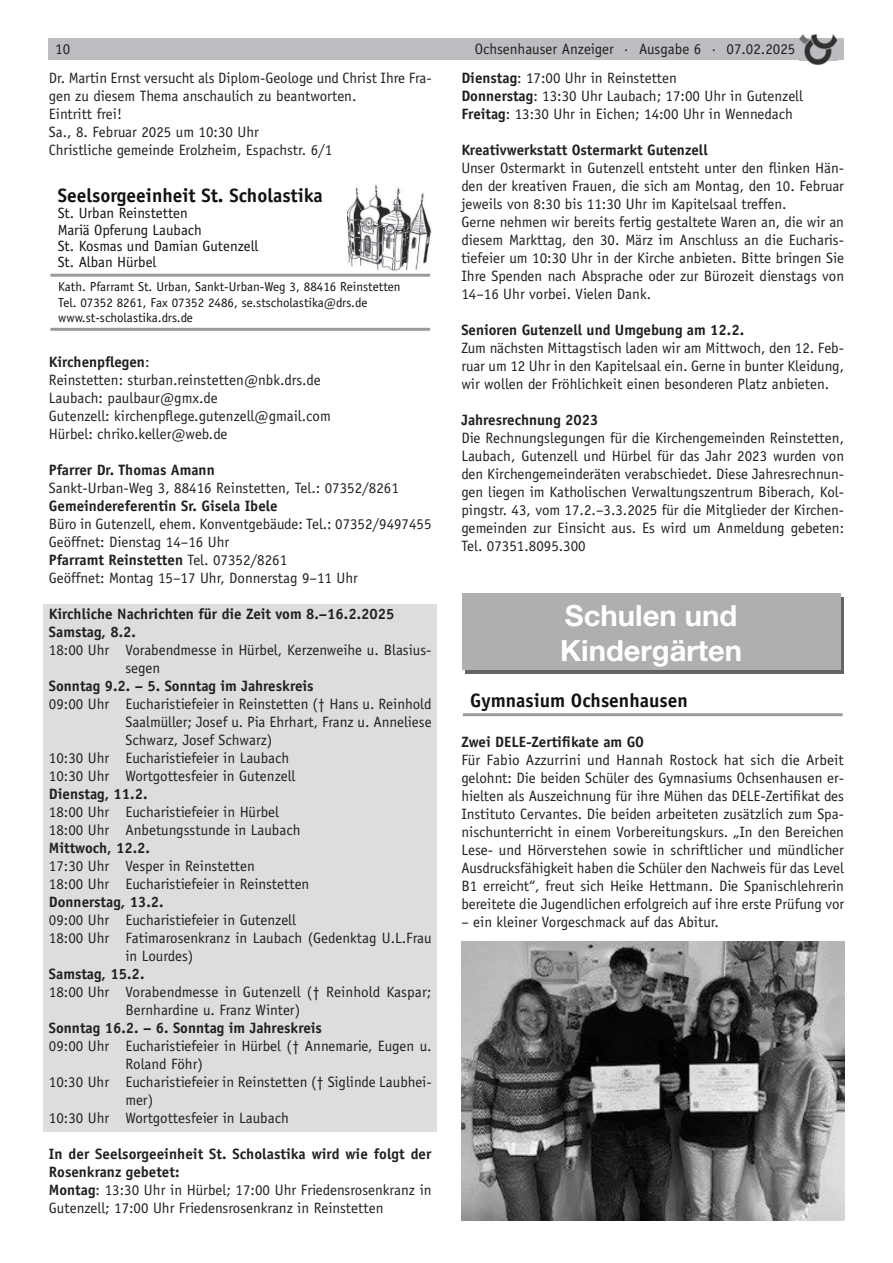
<style>
.page{position:relative;width:893px;height:1263px;background:#fff}
.page>*{position:absolute;margin:0;border:0;box-sizing:border-box;transform-origin:0 0}
.t1{font:700 29.25px/35.1px "Helvetica Neue LT Std";color:#fff}
.t2{font:700 19.35px "Officina Sans Std";color:#121212}
.t3{font:15px/18px "Officina Sans Std";color:#231f20}
.t4{font:700 15px/18px "Officina Sans Std";color:#231f20}
.t5{font:14.85px/16.4px "Officina Sans Std";color:#121212}
.t6{font:13.05px/15.6px "Officina Sans Std";color:#121212}
.s1{font-weight:700}
</style>
<div class="page">
<div style="left:49px;top:39px;width:795px;height:21px;background:#bcbdc0"></div>
<img style="left:799px;top:34px;width:39px;height:31px">
<img style="left:799px;top:39px;width:39px;height:21px">
<div style="left:43px;top:604px;width:394px;height:527px;background:#dcdddf"></div>
<hr style="left:50px;top:274px;width:380px;height:3px;background:#9b9b9b">
<hr style="left:50px;top:328px;width:380px;height:3px;background:#9b9b9b">
<img style="left:347px;top:185px;width:84px;height:85px">
<div style="left:465px;top:597px;width:378px;height:77px;background:#646464"></div>
<div style="left:462px;top:593px;width:378px;height:77px;background:#afafaf"></div>
<hr style="left:463px;top:713px;width:380px;height:3px;background:#9b9b9b">
<img style="left:461px;top:942px;width:383px;height:278px">
<p class="t3" style="left:55px;top:40px;width:16px">10</p>
<p class="t3" style="left:475px;top:40px;width:322px">Ochsenhauser Anzeiger · Ausgabe 6 · 07.02.2025</p>
<p class="t3" style="left:49px;top:69px;width:384px">Dr. Martin Ernst versucht als Diplom-Geologe und Christ Ihre Fra&shy;gen zu diesem Thema anschaulich zu beantworten.<br>Eintritt frei!<br>Sa., 8. Februar 2025 um 10:30 Uhr<br>Christliche gemeinde Erolzheim, Espachstr. 6/1</p>
<p class="t2" style="left:58px;top:183px;width:267px">Seelsorgeeinheit St. Scholastika</p>
<p class="t5" style="left:58px;top:205px;width:202px">St. Urban Reinstetten<br>Mariä Opferung Laubach<br>St. Kosmas und Damian Gutenzell<br>St. Alban Hürbel</p>
<p class="t6" style="left:58px;top:279px;width:344px">Kath. Pfarramt St. Urban, Sankt-Urban-Weg 3, 88416 Reinstetten<br>Tel. 07352 8261, Fax 07352 2486, se.stscholastika@drs.de www.st-scholastika.drs.de</p>
<p class="t3" style="left:49px;top:353px;width:283px"><span class="s1">Kirchenpflegen</span>:<br>Reinstetten: sturban.reinstetten@nbk.drs.de Laubach: paulbaur@gmx.de<br>Gutenzell: kirchenpflege.gutenzell@gmail.com Hürbel: chriko.keller@web.de</p>
<p class="t4" style="left:49px;top:461px;width:167px">Pfarrer Dr. Thomas Amann</p>
<p class="t3" style="left:49px;top:479px;width:352px">Sankt-Urban-Weg 3, 88416 Reinstetten, Tel.: 07352/8261</p>
<p class="t4" style="left:49px;top:497px;width:230px">Gemeindereferentin Sr. Gisela Ibele</p>
<p class="t3" style="left:49px;top:515px;width:384px">Büro in Gutenzell, ehem. Konventgebäude: Tel.: 07352/9497455<br>Geöffnet: Dienstag 14–16 Uhr<br><span class="s1">Pfarramt Reinstetten</span> Tel. 07352/8261<br>Geöffnet: Montag 15–17 Uhr, Donnerstag 9–11 Uhr</p>
<p class="t4" style="left:49px;top:605px;width:347px">Kirchliche Nachrichten für die Zeit vom 8.–16.2.2025<br>Samstag, 8.2.</p>
<p class="t3" style="left:125px;top:641px;width:308px;text-indent:-77px">18:00 Uhr Vorabendmesse in Hürbel, Kerzenweihe u. Blasius&shy;segen</p>
<p class="t4" style="left:49px;top:677px;width:266px">Sonntag 9.2. – 5. Sonntag im Jahreskreis</p>
<p class="t3" style="left:49px;top:695px;width:384px">09:00 Uhr Eucharistiefeier in Reinstetten († Hans u. Reinhold</p>
<p class="t3" style="left:125px;top:713px;width:308px">Saalmüller; Josef u. Pia Ehrhart, Franz u. Anneliese</p>
<p class="t3" style="left:125px;top:731px;width:148px">Schwarz, Josef Schwarz)</p>
<p class="t3" style="left:49px;top:749px;width:242px">10:30 Uhr Eucharistiefeier in Laubach</p>
<p class="t3" style="left:49px;top:767px;width:248px">10:30 Uhr Wortgottesfeier in Gutenzell</p>
<p class="t4" style="left:49px;top:785px;width:100px">Dienstag, 11.2.</p>
<p class="t3" style="left:49px;top:803px;width:253px">18:00 Uhr Eucharistiefeier in Hürbel<br>18:00 Uhr Anbetungsstunde in Laubach</p>
<p class="t4" style="left:49px;top:839px;width:103px">Mittwoch, 12.2.</p>
<p class="t3" style="left:49px;top:857px;width:262px">17:30 Uhr Vesper in Reinstetten<br>18:00 Uhr Eucharistiefeier in Reinstetten</p>
<p class="t4" style="left:49px;top:893px;width:116px">Donnerstag, 13.2.</p>
<p class="t3" style="left:49px;top:911px;width:249px">09:00 Uhr Eucharistiefeier in Gutenzell</p>
<p class="t3" style="left:49px;top:929px;width:384px">18:00 Uhr Fatimarosenkranz in Laubach (Gedenktag U.L.Frau</p>
<p class="t3" style="left:125px;top:947px;width:70px">in Lourdes)</p>
<p class="t4" style="left:49px;top:965px;width:97px">Samstag, 15.2.</p>
<p class="t3" style="left:125px;top:983px;width:307px;text-indent:-77px">18:00 Uhr Vorabendmesse in Gutenzell († Reinhold Kaspar;<br>Bernhardine u. Franz Winter)</p>
<p class="t4" style="left:49px;top:1019px;width:275px">Sonntag 16.2. – 6. Sonntag im Jahreskreis</p>
<p class="t3" style="left:49px;top:1037px;width:384px">09:00 Uhr Eucharistiefeier in Hürbel († Annemarie, Eugen u.</p>
<p class="t3" style="left:125px;top:1055px;width:79px">Roland Föhr)</p>
<p class="t3" style="left:49px;top:1073px;width:384px">10:30 Uhr Eucharistiefeier in Reinstetten († Siglinde Laubhei-</p>
<p class="t3" style="left:125px;top:1091px;width:29px">mer)</p>
<p class="t3" style="left:49px;top:1109px;width:241px">10:30 Uhr Wortgottesfeier in Laubach</p>
<p class="t3" style="left:49px;top:1145px;width:384px"><span class="s1">In der Seelsorgeeinheit St. Scholastika wird wie folgt der Rosenkranz gebetet:<br>Montag</span>: 13:30 Uhr in Hürbel; 17:00 Uhr Friedensrosenkranz in Gutenzell; 17:00 Uhr Friedensrosenkranz in Reinstetten</p>
<p class="t3" style="left:461px;top:69px;width:343px"><span class="s1">Dienstag</span>: 17:00 Uhr in Reinstetten<br><span class="s1">Donnerstag</span>: 13:30 Uhr Laubach; 17:00 Uhr in Gutenzell<br><span class="s1">Freitag</span>: 13:30 Uhr in Eichen; 14:00 Uhr in Wennedach</p>
<p class="t4" style="left:461px;top:141px;width:248px">Kreativwerkstatt Ostermarkt Gutenzell</p>
<p class="t3" style="left:461px;top:159px;width:384px">Unser Ostermarkt in Gutenzell entsteht unter den flinken Hän&shy;den der kreativen Frauen, die sich am Montag, den 10. Februar jeweils von 8:30 bis 11:30 Uhr im Kapitelsaal treffen.<br>Gerne nehmen wir bereits fertig gestaltete Waren an, die wir an diesem Markttag, den 30. März im Anschluss an die Eucharis&shy;tiefeier um 10:30 Uhr in der Kirche anbieten. Bitte bringen Sie Ihre Spenden nach Absprache oder zur Bürozeit dienstags von 14–16 Uhr vorbei. Vielen Dank.</p>
<p class="t4" style="left:461px;top:321px;width:284px">Senioren Gutenzell und Umgebung am 12.2.</p>
<p class="t3" style="left:461px;top:339px;width:384px;text-align:justify">Zum nächsten Mittagstisch laden wir am Mittwoch, den 12. Feb&shy;ruar um 12 Uhr in den Kapitelsaal ein. Gerne in bunter Kleidung, wir wollen der Fröhlichkeit einen besonderen Platz anbieten.</p>
<p class="t4" style="left:461px;top:411px;width:139px">Jahresrechnung 2023</p>
<p class="t3" style="left:461px;top:429px;width:384px;text-align:justify">Die Rechnungslegungen für die Kirchengemeinden Reinstetten, Laubach, Gutenzell und Hürbel für das Jahr 2023 wurden von den Kirchengemeinderäten verabschiedet. Diese Jahresrechnun&shy;gen liegen im Katholischen Verwaltungszentrum Biberach, Kol&shy;pingstr. 43, vom 17.2.–3.3.2025 für die Mitglieder der Kirchen&shy;gemeinden zur Einsicht aus. Es wird um Anmeldung gebeten:<br>Tel. 07351.8095.300</p>
<h1 class="t1" style="left:560px;top:597px;width:184px">Schulen und<br>Kindergärten</h1>
<p class="t2" style="left:470px;top:689px;width:219px">Gymnasium Ochsenhausen</p>
<p class="t4" style="left:461px;top:732px;width:184px">Zwei DELE-Zertifikate am GO</p>
<p class="t3" style="left:461px;top:751px;width:384px;text-align:justify">Für Fabio Azzurrini und Hannah Rostock hat sich die Arbeit gelohnt: Die beiden Schüler des Gymnasiums Ochsenhausen er&shy;hielten als Auszeichnung für ihre Mühen das DELE-Zertifikat des Instituto Cervantes. Die beiden arbeiteten zusätzlich zum Spa&shy;nischunterricht in einem Vorbereitungskurs. „In den Bereichen Lese- und Hörverstehen sowie in schriftlicher und mündlicher Ausdrucksfähigkeit haben die Schüler den Nachweis für das Level B1 erreicht“, freut sich Heike Hettmann. Die Spanischlehrerin bereitete die Jugendlichen erfolgreich auf ihre erste Prüfung vor</p>
<p class="t3" style="left:461px;top:913px;width:259px">– ein kleiner Vorgeschmack auf das Abitur.</p>
</div>
